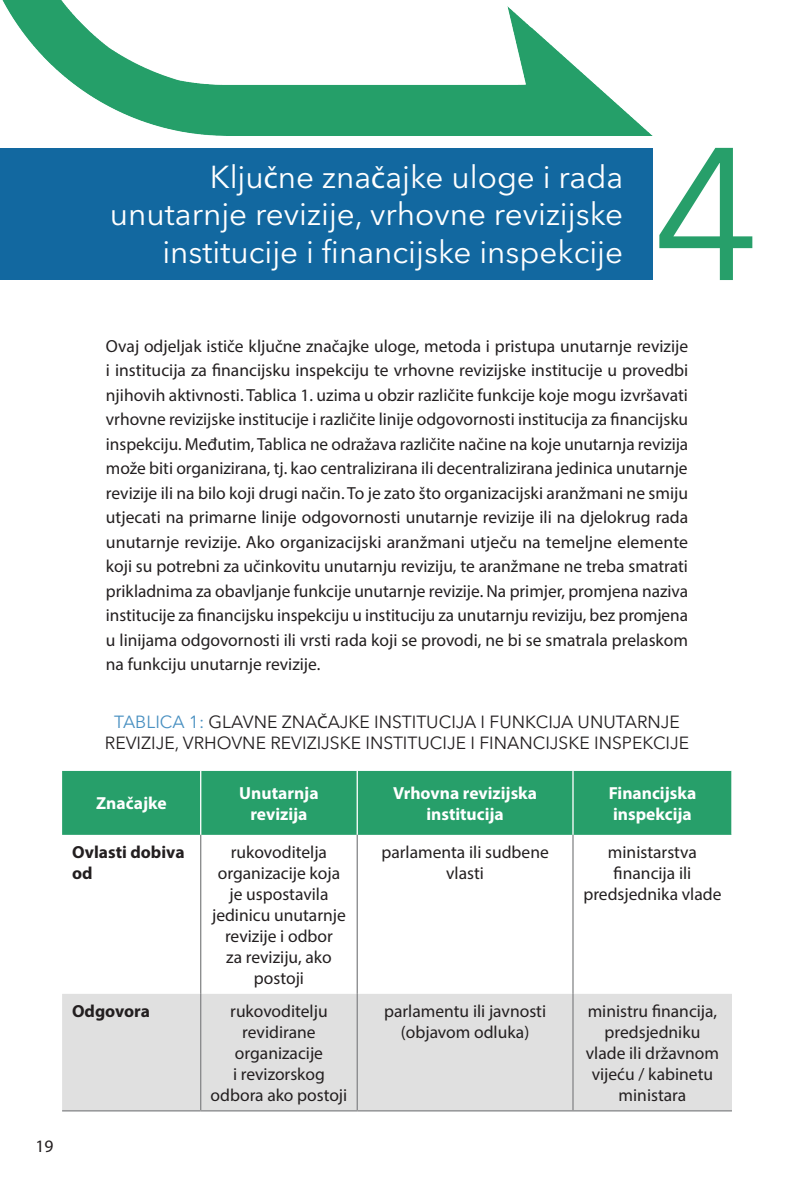
<style>
.page{position:relative;width:794px;height:1191px;background:#fff}
.page>*{position:absolute;margin:0;border:0;box-sizing:border-box;transform-origin:0 0}
.Numbers{font:186.72px "Avenir Next Cyr";color:#279f6a}
.Main_header{font:31.5px/37.8px "Avenir Next Cyr";color:#fff;text-align:right}
.Body_text{font:17.5px/21px "Myriad Pro";color:#231f20;text-align:center}
.t1{font:17.5px/21px "Avenir Next Cyr";color:#231f20;text-align:center}
.Table_header_text{font:700 17.5px/21px "Myriad Pro";color:#fff;text-align:center}
.Body_text-2{font:700 17.5px/21px "Myriad Pro";color:#231f20}
.s1{font-family:"Myriad Pro"}
.s2{color:#4990c1}
</style>
<div class="page">
<div style="left:62px;top:771px;width:669px;height:64px;background:#279f6a"></div>
<div style="left:62px;top:994px;width:670px;height:116px;background:#e0e0e0"></div>
<hr style="left:572px;top:771px;width:2px;height:64px;background:#fff">
<hr style="left:357px;top:771px;width:1px;height:64px;background:#fff">
<hr style="left:200px;top:771px;width:1px;height:64px;background:#fff">
<hr style="left:200px;top:835px;width:1px;height:159px;background:#87888a">
<hr style="left:357px;top:835px;width:1px;height:159px;background:#87888a">
<hr style="left:572px;top:835px;width:2px;height:159px;background:#87888a">
<hr style="left:200px;top:994px;width:1px;height:116px;background:#87888a">
<hr style="left:357px;top:994px;width:1px;height:116px;background:#87888a">
<hr style="left:572px;top:994px;width:2px;height:116px;background:#87888a">
<hr style="left:62px;top:1110px;width:139px;height:1px;background:#87888a">
<hr style="left:201px;top:1110px;width:156px;height:1px;background:#87888a">
<hr style="left:357px;top:1110px;width:216px;height:1px;background:#87888a">
<hr style="left:573px;top:1110px;width:159px;height:1px;background:#87888a">
<img style="left:2px;top:0;width:650px;height:135px">
<div style="left:0;top:148px;width:652px;height:131px;background:#1268a0"></div>
<p class="Main_header" style="left:210px;top:158px;width:415px">Klju<span class="s1">č</span>ne zna<span class="s1">č</span>ajke uloge i rada</p>
<p class="Main_header" style="left:110px;top:196px;width:515px">unutarnje revizije, vrhovne revizijske institucije i financijske inspekcije</p>
<p class="Numbers" style="left:651px;top:104px;width:110px">4</p>
<p class="Body_text" style="left:36px;top:1135px;width:19px">19</p>
<p class="Body_text" style="left:106px;top:333px;width:584px;line-height:24.5px;text-align:justify">Ovaj odjeljak ističe ključne značajke uloge, metoda i pristupa unutarnje revizije i institucija za financijsku inspekciju te vrhovne revizijske institucije u provedbi njihovih aktivnosti. Tablica 1. uzima u obzir različite funkcije koje mogu izvršavati vrhovne revizijske institucije i različite linije odgovornosti institucija za financijsku inspekciju. Međutim, Tablica ne odražava različite načine na koje unutarnja revizija može biti organizirana, tj. kao centralizirana ili decentralizirana jedinica unutarnje revizije ili na bilo koji drugi način. To je zato što organizacijski aranžmani ne smiju utjecati na primarne linije odgovornosti unutarnje revizije ili na djelokrug rada unutarnje revizije. Ako organizacijski aranžmani utječu na temeljne elemente koji su potrebni za učinkovitu unutarnju reviziju, te aranžmane ne treba smatrati prikladnima za obavljanje funkcije unutarnje revizije. Na primjer, promjena naziva institucije za financijsku inspekciju u instituciju za unutarnju reviziju, bez promjena u linijama odgovornosti ili vrsti rada koji se provodi, ne bi se smatrala prelaskom na funkciju unutarnje revizije.</p>
<p class="t1" style="left:105px;top:711px;width:586px"><span class="s2">TABLICA 1:</span> GLAVNE ZNA<span class="s1">Č</span>AJKE INSTITUCIJA I FUNKCIJA UNUTARNJE<br>REVIZIJE, VRHOVNE REVIZIJSKE INSTITUCIJE I FINANCIJSKE INSPEKCIJE</p>
<p class="Table_header_text" style="left:96px;top:792px;width:72px">Značajke</p>
<p class="Table_header_text" style="left:239px;top:782px;width:81px">Unutarnja revizija</p>
<p class="Table_header_text" style="left:393px;top:782px;width:145px">Vrhovna revizijska institucija</p>
<p class="Table_header_text" style="left:609px;top:782px;width:89px;text-align:left">Financijska inspekcija</p>
<p class="Body_text-2" style="left:72px;top:841px;width:114px">Ovlasti dobiva od</p>
<p class="Body_text" style="left:212px;top:841px;width:135px">rukovoditelja organizacije koja je uspostavila jedinicu unutarnje revizije i odbor<br>za reviziju, ako postoji</p>
<p class="Body_text" style="left:381px;top:841px;width:169px">parlamenta ili sudbene vlasti</p>
<p class="Body_text" style="left:583px;top:841px;width:140px">ministarstva financija ili predsjednika vlade</p>
<p class="Body_text-2" style="left:72px;top:1000px;width:79px">Odgovora</p>
<p class="Body_text" style="left:211px;top:1000px;width:138px">rukovoditelju revidirane organizacije<br>i revizorskog odbora ako postoji</p>
<p class="Body_text" style="left:384px;top:1000px;width:164px">parlamentu ili javnosti (objavom odluka)</p>
<p class="Body_text" style="left:586px;top:1000px;width:135px">ministru financija, predsjedniku vlade ili državnom vijeću / kabinetu ministara</p>
</div>
